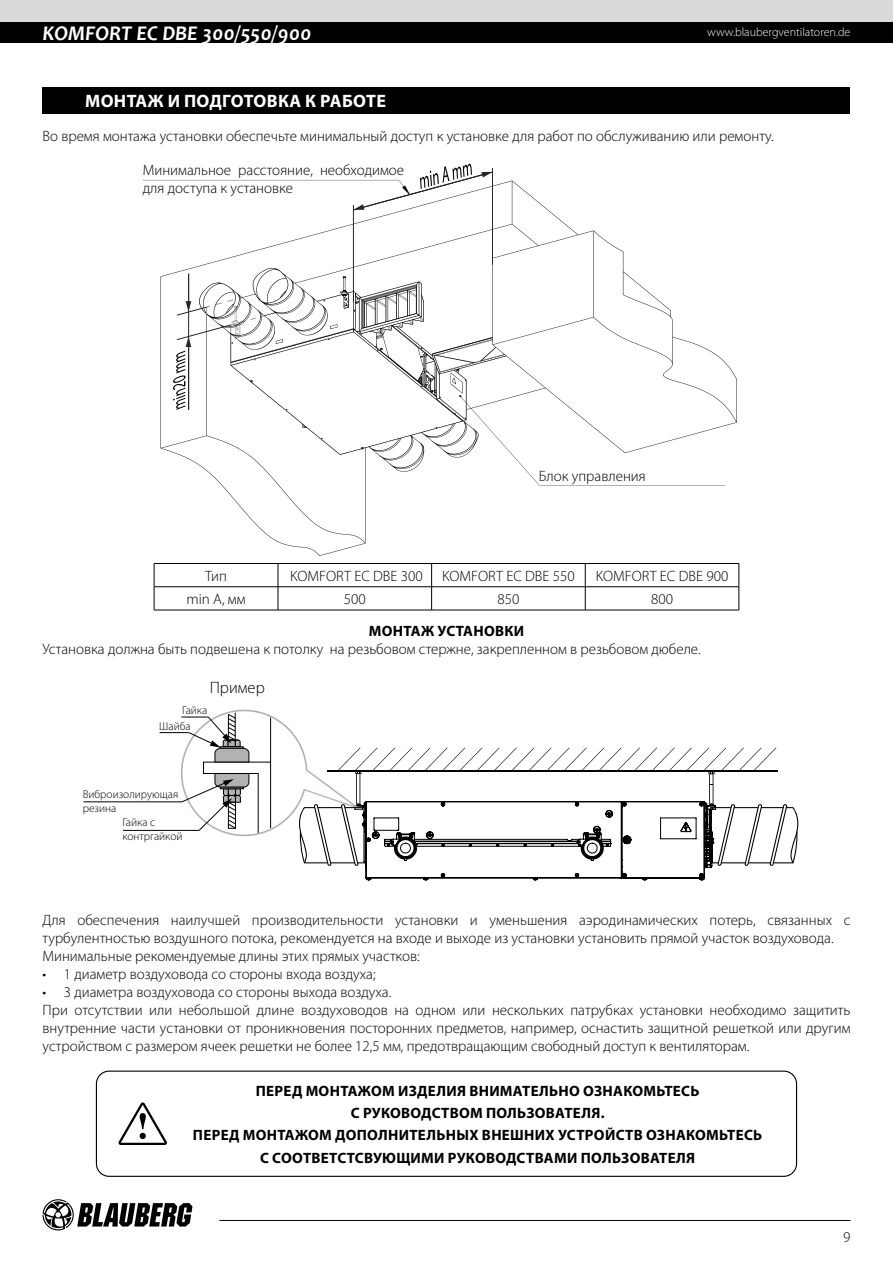
<style>
.page{position:relative;width:893px;height:1263px;background:#fff}
.page>*{position:absolute;margin:0;border:0;box-sizing:border-box;transform-origin:0 0}
.t1{font:italic 700 21px "Candara";color:#fff}
.t2{font:700 18px "Myriad Pro";letter-spacing:.02em;color:#fff}
.t3{font:300 16.5px "Myriad Pro";color:#000}
.t4{font:300 15px/18px "Myriad Pro";color:#000}
.t5{font:700 15px/22.2px "Myriad Pro";letter-spacing:.02em;color:#000;text-align:center}
.t6{font:300 12px "Myriad Pro";color:#fff}
.t7{font:300 11.4px "Myriad Pro";color:#000}
</style>
<div class="page">
<div style="left:0;top:21px;width:893px;height:22px;background:#000"></div>
<svg style="left:43px;top:1199px;width:149px;height:31px"></svg>
<hr style="left:219px;top:1220px;width:631px;height:1px;background:#000">
<div style="left:0;top:0;width:893px;height:21px;background:#dadada"></div>
<svg style="left:161px;top:181px;width:576px;height:375px"></svg>
<svg style="left:173px;top:274px;width:92px;height:136px"></svg>
<hr style="left:492px;top:168px;width:1px;height:97px;background:#2b2523">
<svg style="left:353px;top:164px;width:139px;height:238px"></svg>
<hr style="left:154px;top:563px;width:124px;height:1px;background:#000">
<hr style="left:278px;top:563px;width:154px;height:1px;background:#000">
<hr style="left:432px;top:563px;width:153px;height:1px;background:#000">
<hr style="left:585px;top:563px;width:154px;height:1px;background:#000">
<hr style="left:154px;top:586px;width:124px;height:1px;background:#000">
<svg style="left:154px;top:564px;width:1px;height:46px"></svg>
<hr style="left:278px;top:586px;width:154px;height:1px;background:#000">
<svg style="left:278px;top:564px;width:1px;height:46px"></svg>
<hr style="left:432px;top:586px;width:153px;height:1px;background:#000">
<svg style="left:431px;top:564px;width:1px;height:46px"></svg>
<hr style="left:585px;top:586px;width:154px;height:1px;background:#000">
<svg style="left:585px;top:564px;width:1px;height:46px"></svg>
<svg style="left:739px;top:564px;width:1px;height:46px"></svg>
<hr style="left:154px;top:610px;width:124px;height:1px;background:#000">
<hr style="left:278px;top:610px;width:154px;height:1px;background:#000">
<hr style="left:432px;top:610px;width:153px;height:1px;background:#000">
<hr style="left:585px;top:610px;width:154px;height:1px;background:#000">
<hr style="left:83px;top:801px;width:99px;height:1px;background:#000">
<hr style="left:123px;top:830px;width:76px;height:1px;background:#000">
<svg style="left:160px;top:709px;width:638px;height:172px"></svg>
<div style="left:43px;top:87px;width:807px;height:27px;background:#000"></div>
<div style="left:96px;top:1070px;width:701px;height:107px;border:1px solid #000;border-radius:13px"></div>
<svg style="left:118px;top:1102px;width:49px;height:43px"></svg>
<h1 class="t1" style="left:43px;top:20px;width:271px">KOMFORT EC DBE 300/550/900</h1>
<p class="t6" style="left:707px;top:26px;width:145px">www.blaubergventilatoren.de</p>
<p class="t2" style="left:85px;top:89px;width:302px">МОНТАЖ И ПОДГОТОВКА К РАБОТЕ</p>
<p class="t4" style="left:43px;top:127px;width:733px">Во время монтажа установки обеспечьте минимальный доступ к установке для работ по обслуживанию или ремонту.</p>
<p class="t4" style="left:143px;top:161px;width:263px">Минимальное расстояние, необходимое для доступа к установке</p>
<p class="t4" style="left:539px;top:467px;width:108px">Блок управления</p>
<p class="t4" style="left:205px;top:567px;width:23px">Тип</p>
<p class="t4" style="left:290px;top:567px;width:134px">KOMFORT EC DBE 300</p>
<p class="t4" style="left:442px;top:567px;width:134px">KOMFORT EC DBE 550</p>
<p class="t4" style="left:596px;top:567px;width:134px">KOMFORT EC DBE 900</p>
<p class="t4" style="left:186px;top:590px;width:61px">min А, мм</p>
<p class="t4" style="left:344px;top:590px;width:23px">500</p>
<p class="t4" style="left:497px;top:590px;width:23px">850</p>
<p class="t4" style="left:651px;top:590px;width:23px">800</p>
<p class="t5" style="left:369px;top:620px;width:157px">МОНТАЖ УСТАНОВКИ</p>
<p class="t4" style="left:43px;top:641px;width:660px">Установка должна быть подвешена к потолку на резьбовом стержне, закрепленном в резьбовом дюбеле.</p>
<p class="t3" style="left:210px;top:678px;width:56px">Пример</p>
<p class="t7" style="left:182px;top:704px;width:27px">Гайка</p>
<p class="t7" style="left:159px;top:720px;width:33px">Шайба</p>
<p class="t7" style="left:83px;top:788px;width:97px">Виброизолирующая</p>
<p class="t7" style="left:83px;top:802px;width:35px">резина</p>
<p class="t7" style="left:122px;top:816px;width:34px">Гайка с</p>
<p class="t7" style="left:122px;top:829px;width:62px">контргайкой</p>
<p class="t4" style="left:43px;top:911px;width:809px">Для обеспечения наилучшей производительности установки и уменьшения аэродинамических потерь, связанных с турбулентностью воздушного потока, рекомендуется на входе и выходе из установки установить прямой участок воздуховода.<br>Минимальные рекомендуемые длины этих прямых участков:</p>
<p class="t4" style="left:43px;top:965px;width:335px">• 1 диаметр воздуховода со стороны входа воздуха;</p>
<p class="t4" style="left:43px;top:983px;width:809px">• 3 диаметра воздуховода со стороны выхода воздуха.<br>При отсутствии или небольшой длине воздуховодов на одном или нескольких патрубках установки необходимо защитить внутренние части установки от проникновения посторонних предметов, например, оснастить защитной решеткой или другим устройством с размером ячеек решетки не более 12,5 мм, предотвращающим свободный доступ к вентиляторам.</p>
<p class="t5" style="left:193px;top:1079px;width:571px">ПЕРЕД МОНТАЖОМ ИЗДЕЛИЯ ВНИМАТЕЛЬНО ОЗНАКОМЬТЕСЬ<br>С РУКОВОДСТВОМ ПОЛЬЗОВАТЕЛЯ.<br>ПЕРЕД МОНТАЖОМ ДОПОЛНИТЕЛЬНЫХ ВНЕШНИХ УСТРОЙСТВ ОЗНАКОМЬТЕСЬ С СООТВЕТСТСВУЮЩИМИ РУКОВОДСТВАМИ ПОЛЬЗОВАТЕЛЯ</p>
<p class="t4" style="left:843px;top:1228px;width:9px">9</p>
</div>
